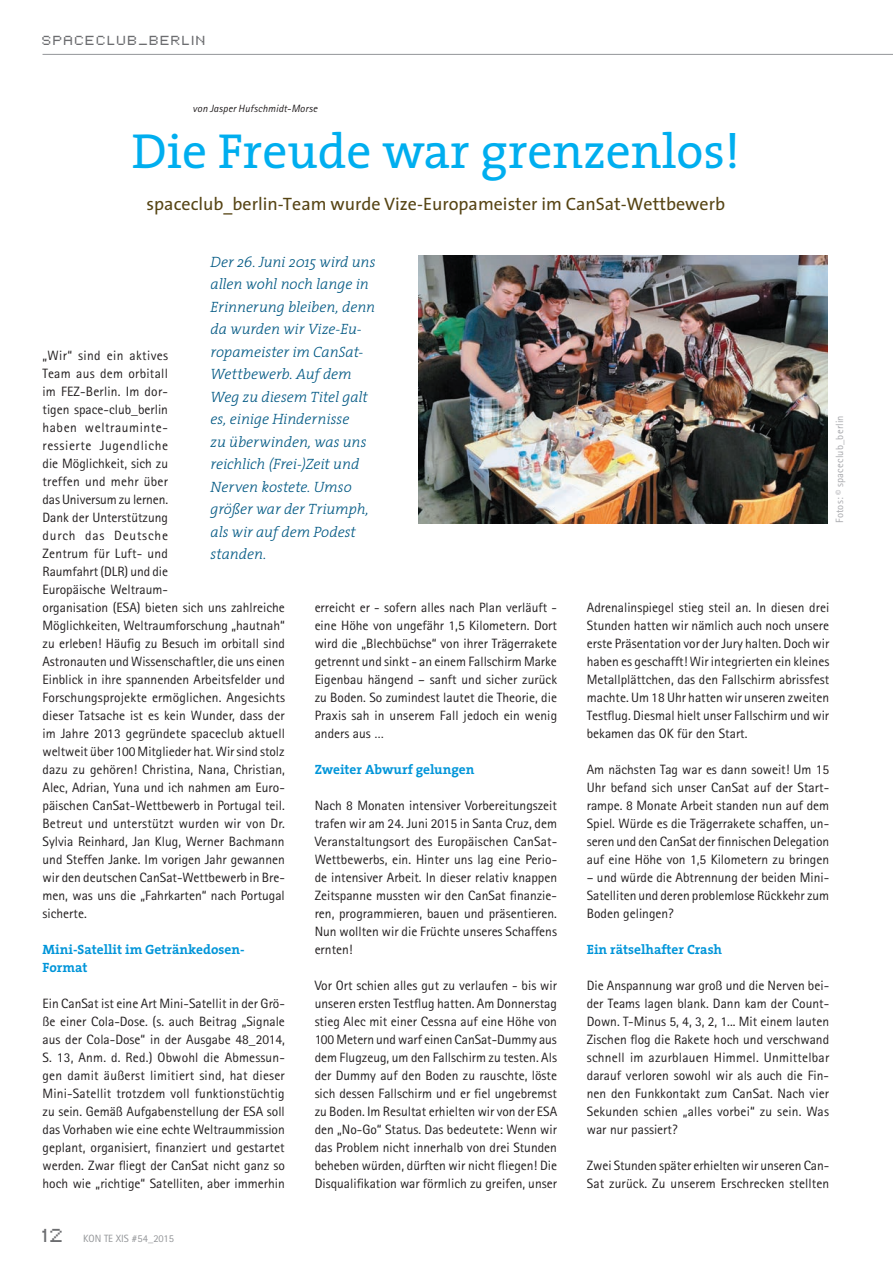
<style>
.page{position:relative;width:893px;height:1263px;background:#fff}
.page>*{position:absolute;margin:0;border:0;box-sizing:border-box;transform-origin:0 0}
.t1{font:49.5px "The Serif";color:#00aeef}
.t2{font:18px "The Sans";color:#564414}
.t3{font:italic 300 15px/22.5px "The Serif";letter-spacing:-.005em;color:#005883}
.t4{font:15px "Pixel FJ8 pt 1 Normal";color:#6c6d70}
.t5{font:13.5px/18px "Rotis Sans Serif";color:#231f20;text-align:justify}
.t6{font:700 13.5px/18px "The Serif";color:#0095d9}
.t7{font:italic 10.5px "Rotis Sans Serif Std";letter-spacing:.015em;color:#231f20}
.t8{font:10.5px "Rotis Sans Serif Std";letter-spacing:.015em;color:#a8a9ad}
.t9{font:10.5px "Rotis Sans Serif Std";color:#939598}
.t10{font:10.5px "Pixel FJ8 pt 1 Normal";letter-spacing:.16em;color:#6c6d70}
</style>
<div class="page">
<hr style="left:43px;top:54px;width:850px;height:1px;background:#939598">
<img style="left:418px;top:255px;width:410px;height:269px">
<p class="t10" style="left:43px;top:32px;width:165px">SPACECLUB_BERLIN</p>
<p class="t7" style="left:193px;top:102px;width:126px">von Jasper Hufschmidt-Morse</p>
<h1 class="t1" style="left:132px;top:110px;width:610px">Die Freude war grenzenlos!</h1>
<h2 class="t2" style="left:147px;top:189px;width:580px">spaceclub_berlin-Team wurde Vize-Europameister im CanSat-Wettbewerb</h2>
<p class="t3" style="left:211px;top:250px;width:166px">Der 26. Juni 2015 wird uns allen wohl noch lange in<br>Erinnerung bleiben, denn da wurden wir Vize-Eu&shy;ropameister im CanSat-<br>Wettbewerb. Auf dem<br>Weg zu diesem Titel galt es, einige Hindernisse<br>zu überwinden, was uns reichlich (Frei-)Zeit und<br>Nerven kostete. Umso größer war der Triumph, als wir auf dem Podest standen.</p>
<p class="t5" style="left:43px;top:346px;width:244px;text-align:left">„Wir“ sind ein aktives<br>Team aus dem orbitall<br>im FEZ-Berlin. Im dor-<br>tigen space-club_berlin<br>haben weltrauminte-<br>ressierte Jugendliche<br>die Möglichkeit, sich zu<br>treffen und mehr über<br>das Universum zu lernen.<br>Dank der Unterstützung<br>durch das Deutsche<br>Zentrum für Luft- und<br>Raumfahrt (DLR) und die<br>Europäische Weltraum-<br>organisation (ESA) bieten sich uns zahlreiche Möglichkeiten, Weltraumforschung „hautnah“ zu erleben! Häufig zu Besuch im orbitall sind Astronauten und Wissenschaftler, die uns einen Einblick in ihre spannenden Arbeitsfelder und Forschungsprojekte ermöglichen. Angesichts dieser Tatsache ist es kein Wunder, dass der im Jahre 2013 gegründete spaceclub aktuell weltweit über 100 Mitglieder hat. Wir sind stolz dazu zu gehören! Christina, Nana, Christian, Alec, Adrian, Yuna und ich nahmen am Euro&shy;päischen CanSat-Wettbewerb in Portugal teil.<br>Betreut und unterstützt wurden wir von Dr.<br>Sylvia Reinhard, Jan Klug, Werner Bachmann und Steffen Janke. Im vorigen Jahr gewannen wir den deutschen CanSat-Wettbewerb in Bre&shy;men, was uns die „Fahrkarten“ nach Portugal sicherte.</p>
<p class="t6" style="left:43px;top:940px;width:204px">Mini-Satellit im Getränkedosen-<br>Format</p>
<p class="t5" style="left:43px;top:994px;width:244px">Ein CanSat ist eine Art Mini-Satellit in der Grö&shy;ße einer Cola-Dose. (s. auch Beitrag „Signale aus der Cola-Dose“ in der Ausgabe 48_2014, S. 13, Anm. d. Red.) Obwohl die Abmessun&shy;gen damit äußerst limitiert sind, hat dieser Mini-Satellit trotzdem voll funktionstüchtig zu sein. Gemäß Aufgabenstellung der ESA soll das Vorhaben wie eine echte Weltraummission geplant, organisiert, finanziert und gestartet werden. Zwar fliegt der CanSat nicht ganz so hoch wie „richtige“ Satelliten, aber immerhin</p>
<p class="t5" style="left:315px;top:598px;width:244px">erreicht er - sofern alles nach Plan verläuft - eine Höhe von ungefähr 1,5 Kilometern. Dort wird die „Blechbüchse“ von ihrer Trägerrakete getrennt und sinkt - an einem Fallschirm Marke Eigenbau hängend – sanft und sicher zurück zu Boden. So zumindest lautet die Theorie, die Praxis sah in unserem Fall jedoch ein wenig anders aus …</p>
<p class="t6" style="left:315px;top:760px;width:161px">Zweiter Abwurf gelungen</p>
<p class="t5" style="left:315px;top:796px;width:244px">Nach 8 Monaten intensiver Vorbereitungszeit trafen wir am 24. Juni 2015 in Santa Cruz, dem Veranstaltungsort des Europäischen CanSat-Wettbewerbs, ein. Hinter uns lag eine Perio&shy;de intensiver Arbeit. In dieser relativ knappen Zeitspanne mussten wir den CanSat finanzie&shy;ren, programmieren, bauen und präsentieren.<br>Nun wollten wir die Früchte unseres Schaffens ernten!</p>
<p class="t5" style="left:315px;top:976px;width:244px">Vor Ort schien alles gut zu verlaufen - bis wir unseren ersten Testflug hatten. Am Donnerstag stieg Alec mit einer Cessna auf eine Höhe von 100 Metern und warf einen CanSat-Dummy aus dem Flugzeug, um den Fallschirm zu testen. Als der Dummy auf den Boden zu rauschte, löste sich dessen Fallschirm und er fiel ungebremst zu Boden. Im Resultat erhielten wir von der ESA den „No-Go“ Status. Das bedeutete: Wenn wir das Problem nicht innerhalb von drei Stunden beheben würden, dürften wir nicht fliegen! Die Disqualifikation war förmlich zu greifen, unser</p>
<p class="t4" style="left:43px;top:1223px;width:23px">12</p>
<p class="t9" style="left:83px;top:1232px;width:92px">KON TE XIS #54_2015</p>
<p class="t8" style="left:833px;top:523px;width:109px;rotate:-90deg">Fotos: © spaceclub_berlin</p>
<p class="t5" style="left:587px;top:598px;width:244px">Adrenalinspiegel stieg steil an. In diesen drei Stunden hatten wir nämlich auch noch unsere erste Präsentation vor der Jury halten. Doch wir haben es geschafft! Wir integrierten ein kleines Metallplättchen, das den Fallschirm abrissfest machte. Um 18 Uhr hatten wir unseren zweiten Testflug. Diesmal hielt unser Fallschirm und wir bekamen das OK für den Start.</p>
<p class="t5" style="left:587px;top:760px;width:244px">Am nächsten Tag war es dann soweit! Um 15<br>Uhr befand sich unser CanSat auf der Start&shy;rampe. 8 Monate Arbeit standen nun auf dem Spiel. Würde es die Trägerrakete schaffen, un&shy;seren und den CanSat der finnischen Delegation auf eine Höhe von 1,5 Kilometern zu bringen</p>
<p class="t5" style="left:587px;top:868px;width:244px">– und würde die Abtrennung der beiden Mini-Satelliten und deren problemlose Rückkehr zum Boden gelingen?</p>
<p class="t6" style="left:587px;top:940px;width:137px">Ein rätselhafter Crash</p>
<p class="t5" style="left:587px;top:976px;width:244px">Die Anspannung war groß und die Nerven bei&shy;der Teams lagen blank. Dann kam der Count-Down. T-Minus 5, 4, 3, 2, 1... Mit einem lauten Zischen flog die Rakete hoch und verschwand schnell im azurblauen Himmel. Unmittelbar darauf verloren sowohl wir als auch die Fin&shy;nen den Funkkontakt zum CanSat. Nach vier Sekunden schien „alles vorbei“ zu sein. Was war nur passiert?</p>
<p class="t5" style="left:587px;top:1156px;width:244px">Zwei Stunden später erhielten wir unseren Can-<br>Sat zurück. Zu unserem Erschrecken stellten</p>
</div>
